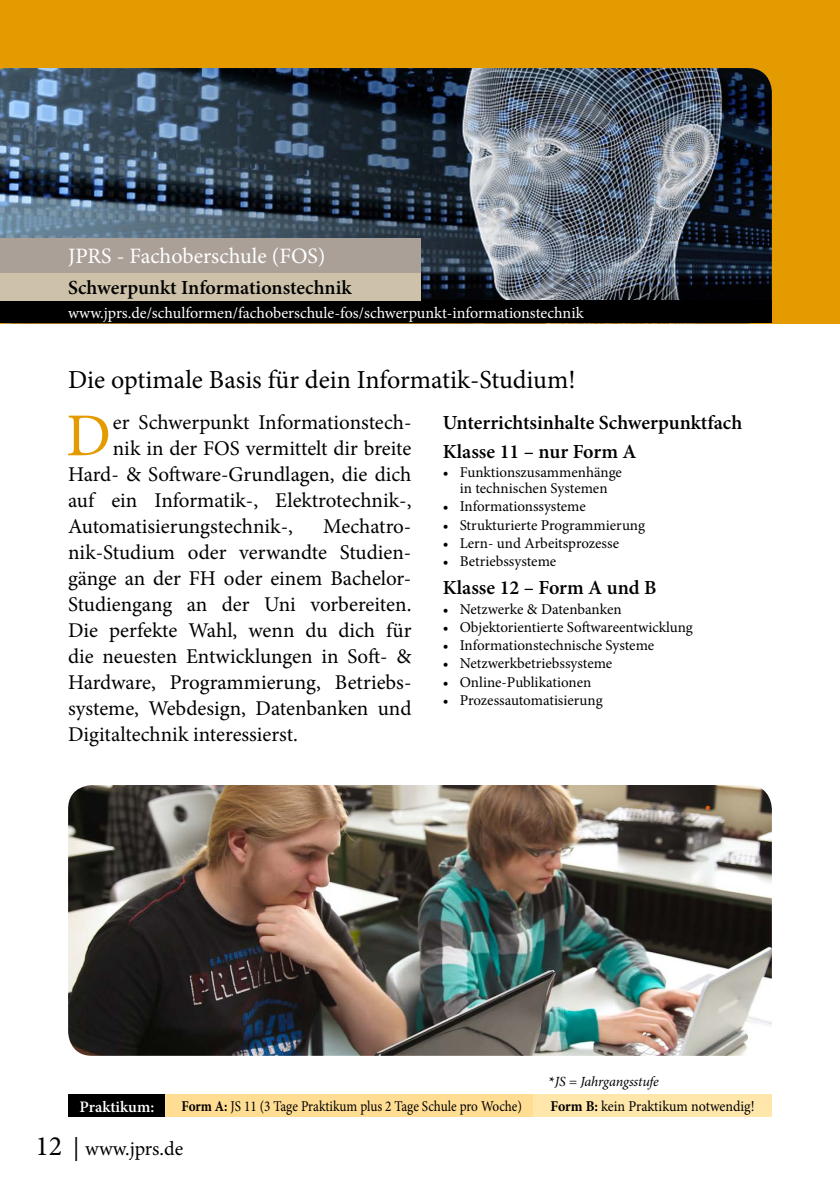
<style>
.page{position:relative;width:840px;height:1191px;background:#fff}
.page>*{position:absolute;margin:0;border:0;box-sizing:border-box;transform-origin:0 0}
.t1{font:61px "Minion Pro";color:#e49b00}
.t2{font:26px "Minion Pro";color:#000}
.t3{font:22px "Minion Pro";color:#fff}
.t4{font:21px/26px "Minion Pro";color:#000;text-align:justify}
.t5{font:600 20px/29px "Minion Pro";color:#000}
.t6{font:20px "Minion Pro";letter-spacing:-.005em;color:#000}
.t7{font:16px "Minion Pro";color:#fff}
.t8{font:600 16px "Minion Pro";color:#fff}
.t9{font:15px/16px "Minion Pro";color:#000;text-align:center}
.t10{font:15px "Minion Pro";color:#000;scale:.88 1}
.t11{font:15px "Minion Pro";color:#000;scale:.93 1}
.t12{font:italic 14px "Minion Pro";letter-spacing:-.01em;color:#000}
.s1{font-weight:700;font-style:normal}
.s2{font-weight:700}
.s3{font-size:28px}
.s4{font-size:24px}
</style>
<div class="page">
<div style="left:0;top:0;width:839px;height:323px;background:#e49b00"></div>
<img style="left:0;top:68px;width:771px;height:232px">
<div style="left:0;top:300px;width:771px;height:23px;background:#000"></div>
<div style="left:0;top:272px;width:420px;height:28px;background:#cdc2a9"></div>
<div style="left:0;top:238px;width:420px;height:34px;background:#aaa097"></div>
<img style="left:68px;top:785px;width:703px;height:270px">
<div style="left:164px;top:1094px;width:376px;height:23px;background:#ffdd93"></div>
<div style="left:533px;top:1094px;width:238px;height:23px;background:#ffe7ac"></div>
<div style="left:68px;top:1094px;width:96px;height:23px;background:#000"></div>
<p class="t3" style="left:129px;top:241px;width:263px">Berufliches Gymnasium (BG)</p>
<p class="t5" style="left:68px;top:273px;width:285px">Schwerpunkt Informationstechnik</p>
<p class="t7" style="left:68px;top:302px;width:517px">www.jprs.de/schulformen/fachoberschule-fos/schwerpunkt-informationstechnik</p>
<p class="t3" style="left:68px;top:241px;width:259px">JPRS - Fachoberschule (FOS)</p>
<p class="t5" style="left:68px;top:273px;width:183px">JPRS-Medienzent um</p>
<p class="t7" style="left:238px;top:302px;width:174px">berufliches-gymnasium-bg</p>
<p class="t2" style="left:68px;top:362px;width:508px">Die optimale Basis für dein Informatik-Studium!</p>
<h1 class="t1" style="left:66px;top:395px;width:46px">D</h1>
<p class="t4" style="left:113px;top:410px;width:300px">er Schwerpunkt Informationstech-</p>
<p class="t4" style="left:113px;top:436px;width:300px">nik in der FOS vermittelt dir breite</p>
<p class="t4" style="left:68px;top:462px;width:345px">Hard- &amp; Software-Grundlagen, die dich</p>
<p class="t4" style="left:68px;top:488px;width:345px">auf ein Informatik-, Elektrotechnik-,</p>
<p class="t4" style="left:68px;top:514px;width:226px">Automatisierungstechnik-,</p>
<p class="t4" style="left:68px;top:514px;width:345px;text-indent:255px">Mechatro&shy;nik-Studium oder verwandte Studien&shy;gänge an der FH oder einem Bachelor-Studiengang an der Uni vorbereiten.<br>Die perfekte Wahl, wenn du dich für die neuesten Entwicklungen in Soft- &amp; Hardware, Programmierung, Betriebs&shy;systeme, Webdesign, Datenbanken und Digitaltechnik interessierst.</p>
<p class="t5" style="left:442px;top:407px;width:301px">Unterrichtsinhalte Schwerpunktfach<br>Klasse 11 – nur Form A</p>
<p class="t9" style="left:442px;top:464px;width:181px">• Funktionszusammenhänge in technischen Systemen</p>
<p class="t9" style="left:442px;top:498px;width:144px">• Informationssysteme</p>
<p class="t9" style="left:442px;top:517px;width:204px">• Strukturierte Programmierung</p>
<p class="t9" style="left:442px;top:535px;width:178px">• Lern- und Arbeitsprozesse</p>
<p class="t9" style="left:442px;top:553px;width:115px">• Betriebssysteme</p>
<p class="t5" style="left:442px;top:573px;width:215px">Klasse 12 – Form A und B</p>
<p class="t9" style="left:442px;top:601px;width:180px">• Netzwerke &amp; Datenbanken</p>
<p class="t9" style="left:442px;top:619px;width:252px">• Objektorientierte Softwareentwicklung</p>
<p class="t9" style="left:442px;top:637px;width:213px">• Informationstechnische Systeme</p>
<p class="t9" style="left:442px;top:655px;width:171px">• Netzwerkbetriebssysteme</p>
<p class="t9" style="left:442px;top:674px;width:150px">• Online-Publikationen</p>
<p class="t9" style="left:442px;top:692px;width:161px">• Prozessautomatisierung</p>
<p class="t12" style="left:548px;top:1071px;width:111px"><span class="s1">*</span>JS = Jahrgangsstufe</p>
<p class="t8" style="left:79px;top:1095px;width:76px">Praktikum:</p>
<p class="t10" style="left:181px;top:1096px;width:388px"><span class="s2">Form A:</span> JS 11 (3 Tage Praktikum plus 2 Tage Schule pro Woche)</p>
<p class="t11" style="left:550px;top:1096px;width:221px"><span class="s2">Form B:</span> kein Praktikum notwendig!</p>
<p class="t6" style="left:35px;top:1134px;width:149px"><span class="s3">12</span> <span class="s4">|</span> www.jprs.de</p>
</div>
